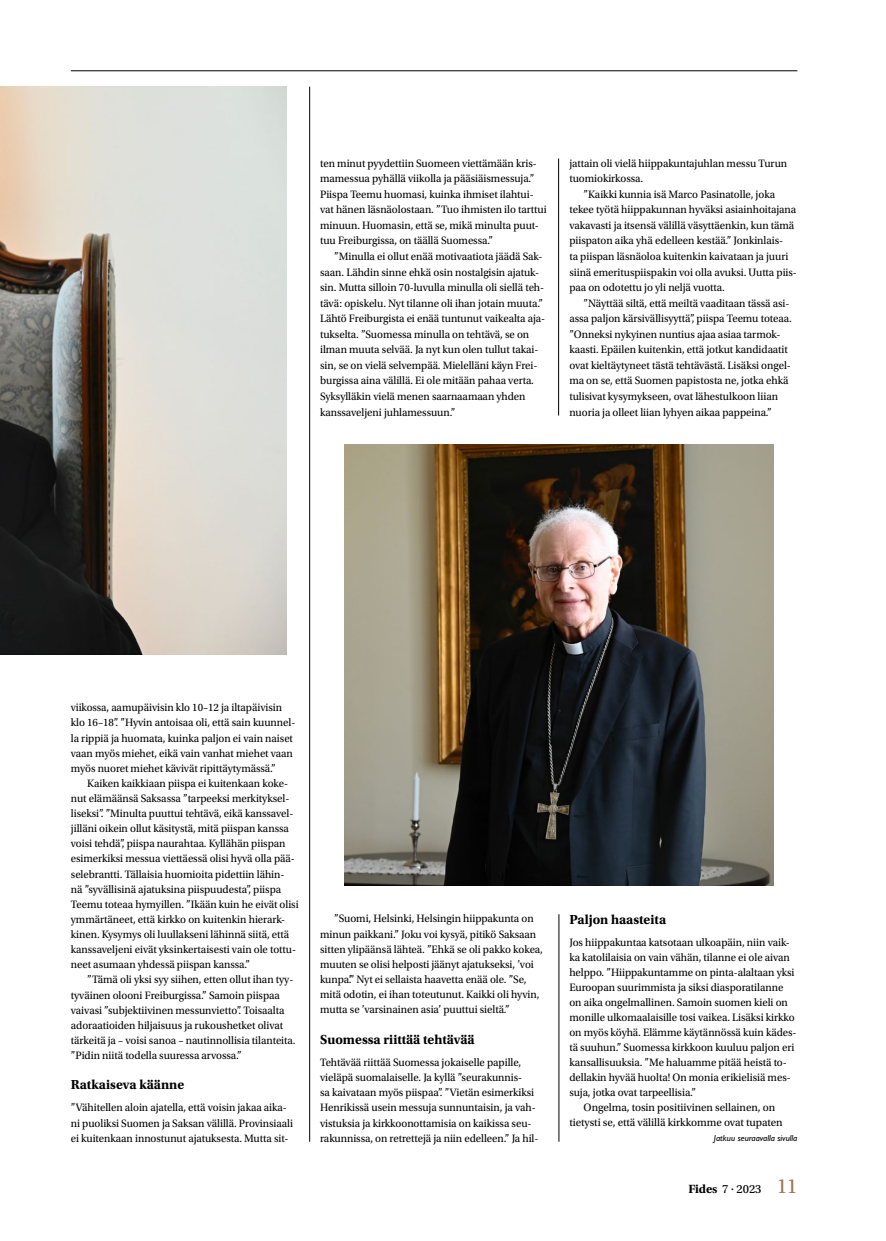
<style>
.page{position:relative;width:886px;height:1241px;background:#fff}
.page>*{position:absolute;margin:0;border:0;box-sizing:border-box;transform-origin:0 0}
.t1{font:700 13.75px "Utopia Std";color:#000}
.t2{font:12.5px "Utopia Std Capt";color:#000}
.t3{font:11.25px/15.1px "Utopia Std";letter-spacing:-.005em;color:#000}
.t4{font:11.25px/15.1px "Utopia Std";letter-spacing:-.005em;color:#000;scale:.96 1}
.t5{font:italic 8.75px "Gill Sans Std";color:#000}
.s1{font-family:"Utopia Std";font-weight:700}
.s2{font-family:"Utopia Std";font-weight:600}
.s3{font-family:"Utopia Std";font-size:21.25px;color:#997655}
</style>
<div class="page">
<hr style="left:71px;top:71px;width:726px;height:1px;background:#000">
<hr style="left:309px;top:87px;width:1px;height:1054px;background:#000">
<hr style="left:558px;top:158px;width:1px;height:257px;background:#000">
<img style="left:0;top:87px;width:286px;height:567px">
<img style="left:345px;top:444px;width:428px;height:441px">
<hr style="left:559px;top:914px;width:1px;height:227px;background:#000">
<p class="t3" style="left:320px;top:155px;width:228px;line-height:15.5px">ten minut pyydettiin Suomeen viettämään kris&shy;mamessua pyhällä viikolla ja pääsiäismessuja.” Piispa Teemu huomasi, kuinka ihmiset ilahtui&shy;vat hänen läsnäolostaan. ”Tuo ihmisten ilo tarttui minuun. Huomasin, että se, mikä minulta puut&shy;tuu Freiburgissa, on täällä Suomessa.”</p>
<p class="t3" style="left:320px;top:249px;width:227px;line-height:15.5px;text-indent:14px">”Minulla ei ollut enää motivaatiota jäädä Sak&shy;saan. Lähdin sinne ehkä osin nostalgisin ajatuk&shy;sin. Mutta silloin 70-luvulla minulla oli siellä teh&shy;tävä: opiskelu. Nyt tilanne oli ihan jotain muuta.” Lähtö Freiburgista ei enää tuntunut vaikealta aja&shy;tukselta. ”Suomessa minulla on tehtävä, se on ilman muuta selvää. Ja nyt kun olen tullut takai&shy;sin, se on vielä selvempää. Mielelläni käyn Frei&shy;burgissa aina välillä. Ei ole mitään pahaa verta.<br>Syksylläkin vielä menen saarnaamaan yhden kanssaveljeni juhlamessuun.”</p>
<p class="t3" style="left:569px;top:155px;width:219px;line-height:15.5px">jattain oli vielä hiippakuntajuhlan messu Turun tuomiokirkossa.</p>
<p class="t3" style="left:569px;top:186px;width:229px;line-height:15.5px;text-indent:14px">”Kaikki kunnia isä Marco Pasinatolle, joka tekee työtä hiippakunnan hyväksi asiainhoitajana vakavasti ja itsensä välillä väsyttäenkin, kun tämä piispaton aika yhä edelleen kestää.” Jonkinlais-<br>ta piispan läsnäoloa kuitenkin kaivataan ja juuri siinä emerituspiispakin voi olla avuksi. Uutta piis&shy;paa on odotettu jo yli neljä vuotta.</p>
<p class="t3" style="left:569px;top:295px;width:224px;line-height:15.5px;text-indent:14px">”Näyttää siltä, että meiltä vaaditaan tässä asi&shy;assa paljon kärsivällisyyttä”, piispa Teemu toteaa. ”Onneksi nykyinen nuntius ajaa asiaa tarmok&shy;kaasti. Epäilen kuitenkin, että jotkut kandidaatit ovat kieltäytyneet tästä tehtävästä. Lisäksi ongel&shy;ma on se, että Suomen papistosta ne, jotka ehkä tulisivat kysymykseen, ovat lähestulkoon liian nuoria ja olleet liian lyhyen aikaa pappeina.”</p>
<p class="t4" style="left:71px;top:700px;width:235px">viikossa, aamupäivisin klo 10–12 ja iltapäivisin klo 16–18”. ”Hyvin antoisaa oli, että sain kuunnel&shy;la rippiä ja huomata, kuinka paljon ei vain naiset vaan myös miehet, eikä vain vanhat miehet vaan myös nuoret miehet kävivät ripittäytymässä.”</p>
<p class="t3" style="left:71px;top:775px;width:229px;text-indent:16px">Kaiken kaikkiaan piispa ei kuitenkaan koke&shy;nut elämäänsä Saksassa ”tarpeeksi merkityksel&shy;liseksi”. ”Minulta puuttui tehtävä, eikä kanssavel&shy;jilläni oikein ollut käsitystä, mitä piispan kanssa voisi tehdä”, piispa naurahtaa. Kyllähän piispan esimerkiksi messua viettäessä olisi hyvä olla pää&shy;selebrantti. Tällaisia huomioita pidettiin lähin&shy;nä ”syvällisinä ajatuksina piispuudesta”, piispa Teemu toteaa hymyillen. ”Ikään kuin he eivät olisi ymmärtäneet, että kirkko on kuitenkin hierark&shy;kinen. Kysymys oli luullakseni lähinnä siitä, että kanssaveljeni eivät yksinkertaisesti vain ole tottu&shy;neet asumaan yhdessä piispan kanssa.”</p>
<p class="t3" style="left:71px;top:972px;width:226px;text-indent:16px">”Tämä oli yksi syy siihen, etten ollut ihan tyy&shy;tyväinen olooni Freiburgissa.” Samoin piispaa vaivasi ”subjektiivinen messunvietto”. Toisaalta adoraatioiden hiljaisuus ja rukoushetket olivat tärkeitä ja – voisi sanoa – nautinnollisia tilanteita. ”Pidin niitä todella suuressa arvossa.”</p>
<p class="t1" style="left:71px;top:1076px;width:115px">Ratkaiseva käänne</p>
<p class="t3" style="left:71px;top:1100px;width:224px">”Vähitellen aloin ajatella, että voisin jakaa aika&shy;ni puoliksi Suomen ja Saksan välillä. Provinsiaali ei kuitenkaan innostunut ajatuksesta. Mutta sit-</p>
<p class="t3" style="left:320px;top:911px;width:224px;text-indent:14px">”Suomi, Helsinki, Helsingin hiippakunta on minun paikkani.” Joku voi kysyä, pitikö Saksaan sitten ylipäänsä lähteä. ”Ehkä se oli pakko kokea, muuten se olisi helposti jäänyt ajatukseksi, ’voi kunpa’.” Nyt ei sellaista haavetta enää ole. ”Se, mitä odotin, ei ihan toteutunut. Kaikki oli hyvin, mutta se ’varsinainen asia’ puuttui sieltä.”</p>
<p class="t1" style="left:320px;top:1031px;width:156px">Suomessa riittää tehtävää</p>
<p class="t3" style="left:320px;top:1054px;width:220px">Tehtävää riittää Suomessa jokaiselle papille, vieläpä suomalaiselle. Ja kyllä ”seurakunnis-<br>sa kaivataan myös piispaa”. ”Vietän esimerkiksi Henrikissä usein messuja sunnuntaisin, ja vah&shy;vistuksia ja kirkkoonottamisia on kaikissa seu&shy;rakunnissa, on retrettejä ja niin edelleen.” Ja hil-</p>
<p class="t1" style="left:569px;top:911px;width:98px">Paljon haasteita</p>
<p class="t3" style="left:569px;top:935px;width:222px">Jos hiippakuntaa katsotaan ulkoapäin, niin vaik-</p>
<p class="t3" style="left:569px;top:950px;width:222px">ka katolilaisia on vain vähän, tilanne ei ole aivan</p>
<p class="t3" style="left:569px;top:965px;width:227px">helppo. ”Hiippakuntamme on pinta-alaltaan yksi</p>
<p class="t3" style="left:569px;top:980px;width:215px">Euroopan suurimmista ja siksi diasporatilanne</p>
<p class="t3" style="left:569px;top:995px;width:220px">on aika ongelmallinen. Samoin suomen kieli on</p>
<p class="t3" style="left:569px;top:1010px;width:227px">monille ulkomaalaisille tosi vaikea. Lisäksi kirkko</p>
<p class="t3" style="left:569px;top:1025px;width:229px">on myös köyhä. Elämme käytännössä kuin kädes-</p>
<p class="t3" style="left:569px;top:1040px;width:226px">tä suuhun.” Suomessa kirkkoon kuuluu paljon eri</p>
<p class="t3" style="left:569px;top:1055px;width:219px">kansallisuuksia. ”Me haluamme pitää heistä to-</p>
<p class="t3" style="left:569px;top:1070px;width:223px">dellakin hyvää huolta! On monia erikielisiä mes-</p>
<p class="t3" style="left:569px;top:1085px;width:128px">suja, jotka ovat tarpeellisia.”</p>
<p class="t3" style="left:583px;top:1100px;width:193px">Ongelma, tosin positiivinen sellainen, on</p>
<p class="t3" style="left:569px;top:1115px;width:215px">tietysti se, että välillä kirkkomme ovat tupaten</p>
<p class="t5" style="left:714px;top:1132px;width:85px">Jatkuu seuraavalla sivulla</p>
<p class="t2" style="left:688px;top:1181px;width:110px"><span class="s1">Fide</span><span class="s2">s</span> 7 . 2023 <span class="s3">11</span></p>
</div>
